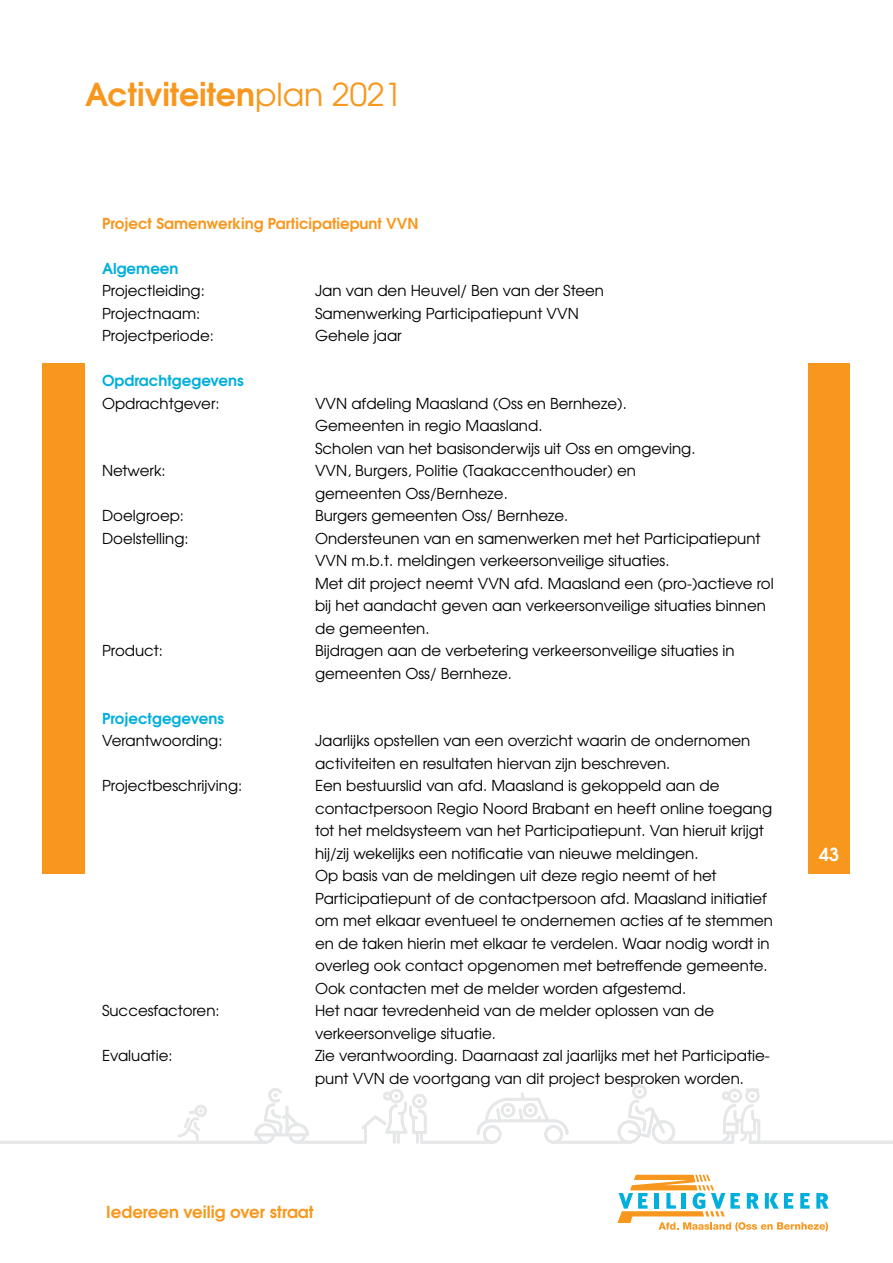
<style>
.page{position:relative;width:893px;height:1263px;background:#fff}
.page>*{position:absolute;margin:0;border:0;box-sizing:border-box;transform-origin:0 0}
.t1{font:700 31.5px "Te X Gyre Adventor";color:#f8971d}
.t2{font:700 18px "Te X Gyre Adventor";color:#fff}
.t3{font:700 16.5px "Te X Gyre Adventor";color:#f8971d}
.t4{font:15px/22.5px "Te X Gyre Adventor";color:#000}
.t5{font:700 15px "Te X Gyre Adventor";color:#00afdb}
.t6{font:700 15px "Te X Gyre Adventor";color:#f8971d}
.s1{font-weight:400}
</style>
<div class="page">
<svg style="left:617px;top:1175px;width:211px;height:56px"></svg>
<div style="left:43px;top:363px;width:807px;height:510px;background:#f8971d"></div>
<div style="left:85px;top:361px;width:723px;height:524px;background:#fff"></div>
<hr style="left:0;top:1141px;width:267px;height:3px;background:#e6e7e8">
<svg style="left:177px;top:1084px;width:716px;height:60px"></svg>
<h1 class="t1" style="left:85px;top:68px;width:318px">Activiteiten<span class="s1">plan 2021</span></h1>
<p class="t6" style="left:102px;top:210px;width:318px">Project Samenwerking Participatiepunt VVN</p>
<p class="t5" style="left:102px;top:255px;width:78px">Algemeen</p>
<p class="t4" style="left:102px;top:278px;width:104px">Projectleiding:</p>
<p class="t4" style="left:315px;top:278px;width:291px">Jan van den Heuvel/ Ben van der Steen</p>
<p class="t4" style="left:102px;top:301px;width:100px">Projectnaam:</p>
<p class="t4" style="left:315px;top:301px;width:265px">Samenwerking Participatiepunt VVN</p>
<p class="t4" style="left:102px;top:323px;width:113px">Projectperiode:</p>
<p class="t4" style="left:315px;top:323px;width:88px">Gehele jaar</p>
<p class="t5" style="left:102px;top:368px;width:143px">Opdrachtgegevens</p>
<p class="t4" style="left:102px;top:391px;width:119px">Opdrachtgever:</p>
<p class="t4" style="left:315px;top:391px;width:382px">VVN afdeling Maasland (Oss en Bernheze).<br>Gemeenten in regio Maasland.<br>Scholen van het basisonderwijs uit Oss en omgeving.</p>
<p class="t4" style="left:102px;top:458px;width:65px">Netwerk:</p>
<p class="t4" style="left:315px;top:458px;width:322px">VVN, Burgers, Politie (Taakaccenthouder) en gemeenten Oss/Bernheze.</p>
<p class="t4" style="left:102px;top:503px;width:84px">Doelgroep:</p>
<p class="t4" style="left:315px;top:503px;width:255px">Burgers gemeenten Oss/ Bernheze.</p>
<p class="t4" style="left:102px;top:526px;width:88px">Doelstelling:</p>
<p class="t4" style="left:315px;top:526px;width:460px">Ondersteunen van en samenwerken met het Participatiepunt VVN m.b.t. meldingen verkeersonveilige situaties.<br>Met dit project neemt VVN afd. Maasland een (pro-)actieve rol bij het aandacht geven aan verkeersonveilige situaties binnen de gemeenten.</p>
<p class="t4" style="left:102px;top:638px;width:62px">Product:</p>
<p class="t4" style="left:315px;top:638px;width:421px">Bijdragen aan de verbetering verkeersonveilige situaties in gemeenten Oss/ Bernheze.</p>
<p class="t5" style="left:102px;top:705px;width:123px">Projectgegevens</p>
<p class="t4" style="left:102px;top:728px;width:122px">Verantwoording:</p>
<p class="t4" style="left:315px;top:728px;width:437px">Jaarlijks opstellen van een overzicht waarin de ondernomen activiteiten en resultaten hiervan zijn beschreven.</p>
<p class="t4" style="left:102px;top:773px;width:142px">Projectbeschrijving:</p>
<p class="t4" style="left:315px;top:773px;width:459px">Een bestuurslid van afd. Maasland is gekoppeld aan de contactpersoon Regio Noord Brabant en heeft online toegang tot het meldsysteem van het Participatiepunt. Van hieruit krijgt hij/zij wekelijks een notificatie van nieuwe meldingen.<br>Op basis van de meldingen uit deze regio neemt of het Participatiepunt of de contactpersoon afd. Maasland initiatief om met elkaar eventueel te ondernemen acties af te stemmen en de taken hierin met elkaar te verdelen. Waar nodig wordt in overleg ook contact opgenomen met betreffende gemeente.<br>Ook contacten met de melder worden afgestemd.</p>
<p class="t4" style="left:102px;top:998px;width:119px">Succesfactoren:</p>
<p class="t4" style="left:315px;top:998px;width:401px">Het naar tevredenheid van de melder oplossen van de verkeersonvelige situatie.</p>
<p class="t4" style="left:102px;top:1043px;width:72px">Evaluatie:</p>
<p class="t4" style="left:315px;top:1043px;width:456px">Zie verantwoording. Daarnaast zal jaarlijks met het Participatie&shy;punt VVN de voortgang van dit project besproken worden.</p>
<p class="t2" style="left:819px;top:839px;width:22px">43</p>
<p class="t3" style="left:106px;top:1197px;width:209px">Iedereen veilig over straat</p>
</div>
